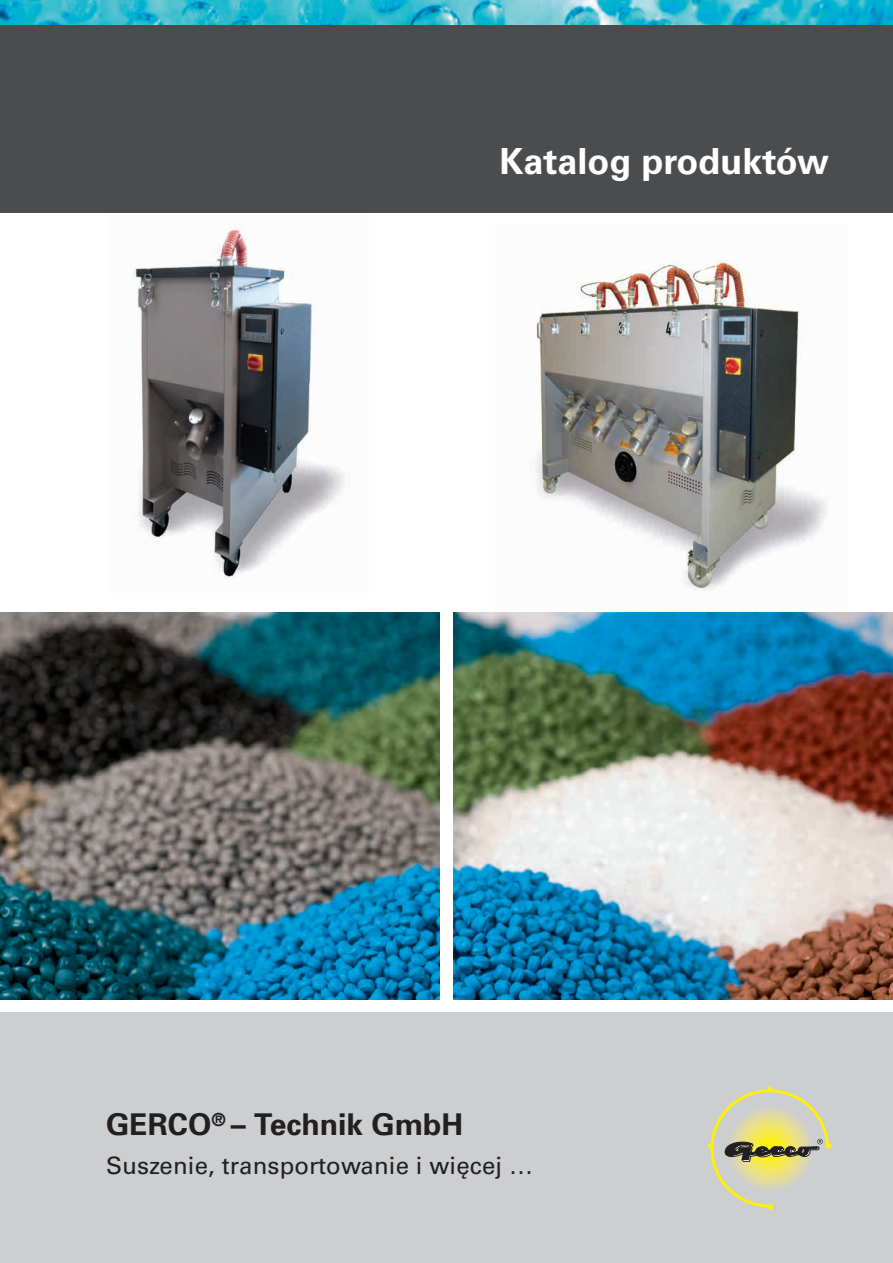
<style>
.page{position:relative;width:893px;height:1263px;background:#fff}
.page>*{position:absolute;margin:0;border:0;box-sizing:border-box;transform-origin:0 0}
.t1{font:700 36px "Univers CE";color:#fff}
.t2{font:700 30px "Univers";color:#231f20}
.t3{font:500 24px "Univers CE";letter-spacing:.005em;color:#231f20}
</style>
<div class="page">
<img style="left:132px;top:222px;width:213px;height:357px">
<img style="left:0;top:613px;width:440px;height:386px">
<img style="left:530px;top:259px;width:297px;height:332px">
<img style="left:0;top:0;width:893px;height:26px">
<div style="left:0;top:1012px;width:893px;height:251px;background:#cdced0"></div>
<svg style="left:727px;top:1106px;width:85px;height:85px;background:#e2db96"></svg>
<svg style="left:768px;top:1207px;width:5px;height:3px"></svg>
<svg style="left:725px;top:1086px;width:107px;height:76px"></svg>
<div style="left:0;top:26px;width:893px;height:187px;background:#4b4c4d"></div>
<img style="left:453px;top:613px;width:440px;height:386px">
<h1 class="t1" style="left:499px;top:140px;width:331px">Katalog produktów</h1>
<p class="t2" style="left:106px;top:1105px;width:358px">GERCO<sup>®</sup> – Technik GmbH</p>
<p class="t3" style="left:106px;top:1151px;width:428px">Suszenie, transportowanie i więcej …</p>
</div>
